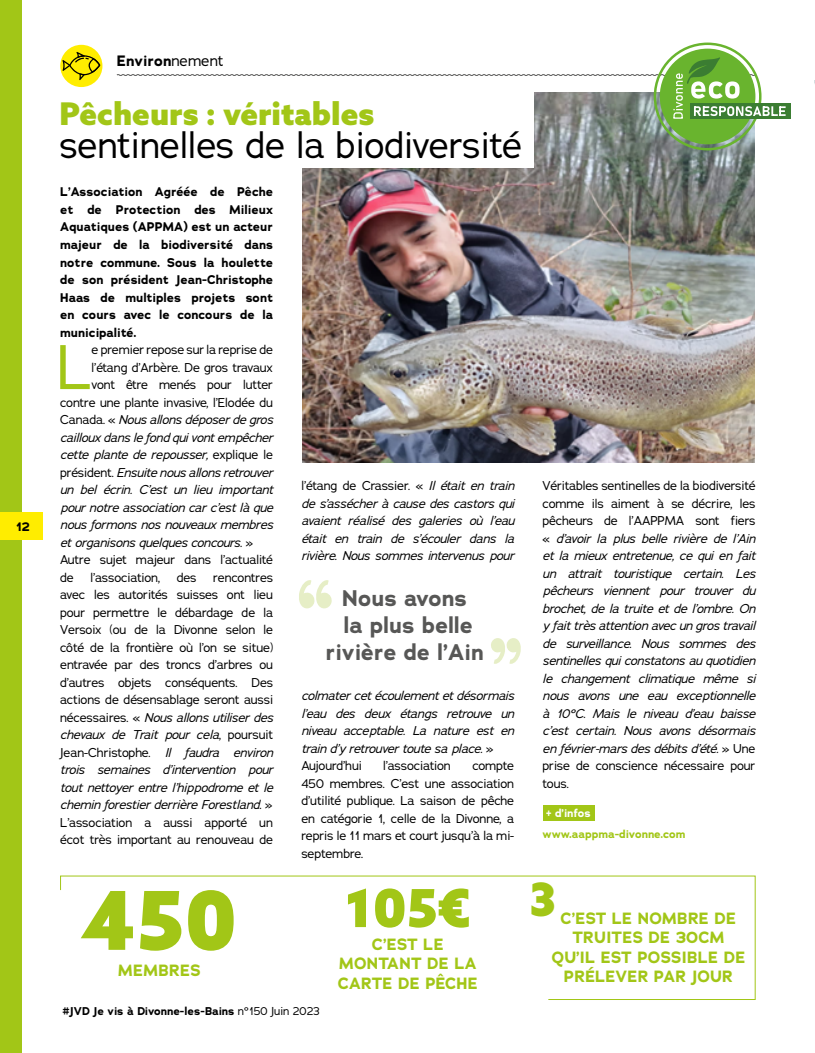
<style>
.page{position:relative;width:815px;height:1053px;background:#fff}
.page>*{position:absolute;margin:0;border:0;box-sizing:border-box;transform-origin:0 0}
.t1{font:900 81.25px "Azo Sans";color:#a2c617}
.t2{font:61.5px "Adrianna";color:#a2c617}
.t3{font:900 52.5px "Azo Sans";color:#a2c617}
.t4{font:900 46px "Azo Sans";color:#a2c617}
.t5{font:36.25px "Adrianna";color:#000}
.t6{font:900 31.25px "Azo Sans";color:#a2c617}
.t7{font:700 22.5px/27px "Adrianna";color:#575756;text-align:center}
.t8{font:700 16.25px/19.5px "Adrianna";letter-spacing:.015em;color:#a2c617;text-align:center}
.t9{font:700 15px "Adrianna";color:#000}
.t10{font:italic 12.5px/17.5px "Adrianna";letter-spacing:-.01em;color:#000;text-align:justify}
.t11{font:12.5px/17.5px "Adrianna";letter-spacing:-.01em;color:#000;text-align:justify}
.t12{font:700 12.5px/17.5px "Adrianna";color:#000;text-align:justify}
.t13{font:700 11.25px "Adrianna";color:#000}
.t14{font:700 11.25px "Adrianna";color:#a2c617}
.t15{font:700 11.25px "Adrianna";color:#fff}
.s1{font-weight:400}
.s2{font-style:normal}
.s3{font-style:italic}
</style>
<div class="page">
<div style="left:0;top:0;width:22px;height:1052px;background:#a2c617"></div>
<div style="left:0;top:512px;width:43px;height:28px;background:#ffed00"></div>
<svg style="left:60px;top:45px;width:42px;height:42px"></svg>
<div style="left:543px;top:804px;width:51px;height:16px;background:#a2c617"></div>
<svg style="left:62px;top:47px;width:38px;height:37px"></svg>
<img style="left:302px;top:138px;width:453px;height:324px">
<div style="left:60px;top:91px;width:474px;height:77px;background:#fff"></div>
<svg style="left:60px;top:875px;width:696px;height:125px"></svg>
<svg style="left:299px;top:580px;width:33px;height:28px"></svg>
<svg style="left:491px;top:638px;width:30px;height:25px"></svg>
<div style="left:660px;top:49px;width:95px;height:95px;background:#69b42e;border-radius:50%"></div>
<div style="left:690px;top:103px;width:100px;height:16px;background:#3b7d32"></div>
<svg style="left:116px;top:57px;width:670px;height:62px"></svg>
<hr style="left:814px;top:80px;width:1px;height:224px;background:#00424e">
<p class="t12" style="left:16px;top:518px;width:15px">12</p>
<p class="t9" style="left:117px;top:51px;width:108px">Environ<span class="s1">nement</span></p>
<h3 class="t6" style="left:60px;top:93px;width:316px">Pêcheurs : véritables</h3>
<h3 class="t5" style="left:60px;top:121px;width:464px">sentinelles de la biodiversité</h3>
<p class="t12" style="left:60px;top:183px;width:214px">L’Association Agréée de Pêche et de Protection des Milieux Aquatiques (APPMA) est un acteur majeur de la biodiversité dans notre commune. Sous la houlette de son président Jean-Christophe Haas de multiples projets sont en cours avec le concours de la municipalité.</p>
<h2 class="t2" style="left:57px;top:328px;width:37px">L</h2>
<p class="t11" style="left:92px;top:341px;width:183px">e premier repose sur la reprise de</p>
<p class="t11" style="left:92px;top:358px;width:183px">l’étang d’Arbère. De gros travaux</p>
<p class="t11" style="left:92px;top:376px;width:183px">vont être menés pour lutter</p>
<p class="t11" style="left:60px;top:393px;width:214px">contre une plante invasive, l’Elodée du</p>
<p class="t10" style="left:60px;top:411px;width:214px"><span class="s2">Canada. «</span> Nous allons déposer de gros</p>
<p class="t10" style="left:60px;top:428px;width:214px">cailloux dans le fond qui vont empêcher</p>
<p class="t10" style="left:60px;top:446px;width:214px">cette plante de repousser, <span class="s2">explique le</span></p>
<p class="t10" style="left:60px;top:463px;width:214px"><span class="s2">président.</span> Ensuite nous allons retrouver</p>
<p class="t10" style="left:60px;top:481px;width:214px">un bel écrin. C’est un lieu important</p>
<p class="t10" style="left:60px;top:498px;width:214px">pour notre association car c’est là que</p>
<p class="t10" style="left:60px;top:516px;width:214px">nous formons nos nouveaux membres</p>
<p class="t10" style="left:60px;top:533px;width:194px">et organisons quelques concours. <span class="s2">»</span></p>
<p class="t11" style="left:60px;top:551px;width:214px">Autre sujet majeur dans l’actualité</p>
<p class="t11" style="left:60px;top:568px;width:15px">de</p>
<p class="t11" style="left:91px;top:568px;width:71px">l’association,</p>
<p class="t11" style="left:177px;top:568px;width:21px">des</p>
<p class="t11" style="left:60px;top:568px;width:214px;text-indent:153px">rencontres avec les autorités suisses ont lieu pour permettre le débardage de la Versoix (ou de la Divonne selon le côté de la frontière où l’on se situe) entravée par des troncs d’arbres ou d’autres objets conséquents. Des actions de désensablage seront aussi nécessaires. « <span class="s3">Nous allons utiliser des chevaux de Trait pour cela</span>, poursuit Jean-Christophe. <span class="s3">Il faudra environ trois semaines d’intervention pour tout nettoyer entre l’hippodrome et le chemin forestier derrière Forestland.</span> » L’association a aussi apporté un écot très important au renouveau de</p>
<h1 class="t1" style="left:82px;top:866px;width:157px">450</h1>
<h3 class="t8" style="left:118px;top:960px;width:84px">MEMBRES</h3>
<p class="t10" style="left:301px;top:477px;width:214px"><span class="s2">l’étang de Crassier. «</span> Il était en train de s’assécher à cause des castors qui avaient réalisé des galeries où l’eau était en train de s’écouler dans la rivière. Nous sommes intervenus pour</p>
<h3 class="t7" style="left:326px;top:584px;width:160px">Nous avons<br>la plus belle rivière de l’Ain</h3>
<p class="t10" style="left:301px;top:687px;width:214px;text-align:left">colmater cet écoulement et désormais l’eau des deux étangs retrouve un niveau acceptable. La nature est en train d’y retrouver toute sa place. <span class="s2">»<br>Aujourd’hui</span></p>
<p class="t11" style="left:383px;top:757px;width:69px">l’association</p>
<p class="t11" style="left:301px;top:757px;width:214px;text-indent:171px">compte 450 membres. C’est une association d’utilité publique. La saison de pêche en catégorie 1, celle de la Divonne, a repris le 11 mars et court jusqu’à la mi&shy;septembre.</p>
<h3 class="t3" style="left:345px;top:873px;width:127px">105€</h3>
<h3 class="t8" style="left:338px;top:934px;width:142px">C’EST LE<br>MONTANT DE LA<br>CARTE DE PÊCHE</h3>
<p class="t13" style="left:62px;top:1003px;width:259px">#JVD Je vis à Divonne-les-Bains <span class="s1">n°150 Juin 2023</span></p>
<p class="t10" style="left:543px;top:477px;width:214px"><span class="s2">Véritables sentinelles de la biodiversité comme ils aiment à se décrire, les pêcheurs de l’AAPPMA sont fiers «</span> d’avoir la plus belle rivière de l’Ain et la mieux entretenue, ce qui en fait un attrait touristique certain. Les pêcheurs viennent pour trouver du brochet, de la truite et de l’ombre. On y fait très attention avec un gros travail de surveillance. Nous sommes des sentinelles qui constatons au quotidien le changement climatique même si nous avons une eau exceptionnelle à 10°C. Mais le niveau d’eau baisse c’est certain. Nous avons désormais en février-mars des débits d’été. <span class="s2">» Une prise de conscience nécessaire pour tous.</span></p>
<p class="t15" style="left:546px;top:805px;width:46px">+ d’infos</p>
<p class="t14" style="left:543px;top:826px;width:144px">www.aappma-divonne.com</p>
<h3 class="t4" style="left:529px;top:868px;width:29px">3</h3>
<h3 class="t8" style="left:551px;top:908px;width:196px">C’EST LE NOMBRE DE<br>TRUITES DE 30CM<br>QU’IL EST POSSIBLE DE<br>PRÉLEVER PAR JOUR</h3>
</div>
